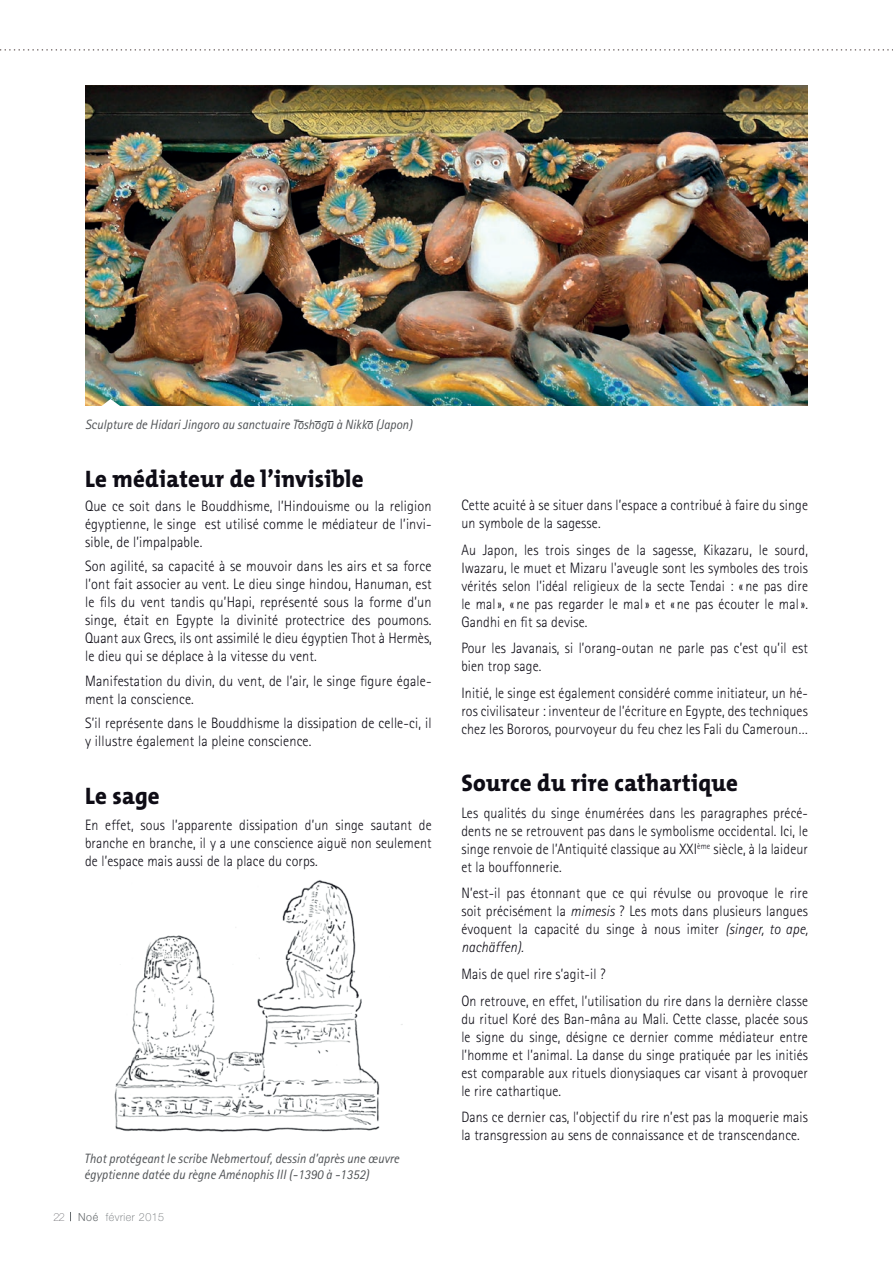
<style>
.page{position:relative;width:893px;height:1263px;background:#fff}
.page>*{position:absolute;margin:0;border:0;box-sizing:border-box;transform-origin:0 0}
.t1{font:800 24px "The Mix";letter-spacing:.015em;color:#0e0c15;scale:.95 1}
.t2{font:300 15px/18px "Rotis Sans Serif";letter-spacing:.01em;color:#0e0c15;text-align:justify;scale:.93 1}
.t3{font:300 15px/18px "Rotis Sans Serif";letter-spacing:.01em;color:#0e0c15;text-align:justify;scale:.95 1}
.t4{font:italic 13.5px/16.2px "Rotis Sans Serif";color:#505356;scale:.95 1}
.t5{font:100 11.25px "Helvetica Neue LT";letter-spacing:.05em;color:#666b6e;scale:.95 1}
.s1{font-weight:200;color:#0e0c15}
.s2{font-weight:300}
.s3{font-style:italic}
</style>
<div class="page">
<img style="left:114px;top:880px;width:288px;height:252px">
<img style="left:85px;top:85px;width:723px;height:320px">
<svg style="left:99px;top:399px;width:24px;height:7px"></svg>
<svg style="left:0;top:49px;width:893px;height:2px"></svg>
<p class="t4" style="left:85px;top:416px;width:346px">Sculpture de Hidari Jingoro au sanctuaire Toshogu à Nikko (Japon)</p>
<h1 class="t1" style="left:85px;top:458px;width:295px">Le médiateur de l’invisible</h1>
<p class="t3" style="left:85px;top:497px;width:366px">Que ce soit dans le Bouddhisme, l’Hindouisme ou la religion égyptienne, le singe est utilisé comme le médiateur de l’invi&shy;sible, de l’impalpable.</p>
<p class="t3" style="left:85px;top:557px;width:366px">Son agilité, sa capacité à se mouvoir dans les airs et sa force l’ont fait associer au vent. Le dieu singe hindou, Hanuman, est le fils du vent tandis qu’Hapi, représenté sous la forme d’un singe, était en Egypte la divinité protectrice des poumons.<br>Quant aux Grecs, ils ont assimilé le dieu égyptien Thot à Hermès, le dieu qui se déplace à la vitesse du vent.</p>
<p class="t3" style="left:85px;top:672px;width:366px">Manifestation du divin, du vent, de l’air, le singe figure égale&shy;ment la conscience.</p>
<p class="t3" style="left:85px;top:714px;width:366px">S’il représente dans le Bouddhisme la dissipation de celle-ci, il y illustre également la pleine conscience.</p>
<h1 class="t1" style="left:85px;top:775px;width:80px">Le sage</h1>
<p class="t2" style="left:85px;top:816px;width:374px">En effet, sous l’apparente dissipation d’un singe sautant de branche en branche, il y a une conscience aiguë non seulement de l’espace mais aussi de la place du corps.</p>
<p class="t4" style="left:84px;top:1150px;width:333px">Thot protégeant le scribe Nebmertouf, dessin d’après une œuvre égyptienne datée du règne Aménophis III (-1390 à -1352)</p>
<p class="t5" style="left:54px;top:1210px;width:118px"><span class="s1">22</span> <span class="s2">Noé</span> février 2015</p>
<p class="t2" style="left:461px;top:496px;width:374px">Cette acuité à se situer dans l’espace a contribué à faire du singe un symbole de la sagesse.</p>
<p class="t2" style="left:461px;top:541px;width:374px">Au Japon, les trois singes de la sagesse, Kikazaru, le sourd, Iwazaru, le muet et Mizaru l'aveugle sont les symboles des trois vérités selon l’idéal religieux de la secte Tendai : « ne pas dire le mal», « ne pas regarder le mal» et « ne pas écouter le mal».<br>Gandhi en fit sa devise.</p>
<p class="t2" style="left:461px;top:639px;width:374px">Pour les Javanais, si l’orang-outan ne parle pas c’est qu’il est bien trop sage.</p>
<p class="t2" style="left:461px;top:684px;width:374px">Initié, le singe est également considéré comme initiateur, un hé&shy;ros civilisateur : inventeur de l’écriture en Egypte, des techniques chez les Bororos, pourvoyeur du feu chez les Fali du Cameroun…</p>
<h1 class="t1" style="left:461px;top:763px;width:293px">Source du rire cathartique</h1>
<p class="t2" style="left:461px;top:804px;width:374px">Les qualités du singe énumérées dans les paragraphes précé&shy;dents ne se retrouvent pas dans le symbolisme occidental. Ici, le singe renvoie de l’Antiquité classique au XXI<sup>ème</sup> siècle, à la laideur et la bouffonnerie.</p>
<p class="t2" style="left:461px;top:884px;width:374px">N’est-il pas étonnant que ce qui révulse ou provoque le rire soit précisément la <span class="s3">mimesis</span> ? Les mots dans plusieurs langues évoquent la capacité du singe à nous imiter <span class="s3">(singer, to ape, nachäffen).</span></p>
<p class="t2" style="left:461px;top:961px;width:374px;line-height:26.5px">Mais de quel rire s’agit-il ?<br>On retrouve, en effet, l’utilisation du rire dans la dernière classe</p>
<p class="t2" style="left:461px;top:1009px;width:374px">du rituel Koré des Ban-mâna au Mali. Cette classe, placée sous le signe du singe, désigne ce dernier comme médiateur entre l’homme et l’animal. La danse du singe pratiquée par les initiés est comparable aux rituels dionysiaques car visant à provoquer le rire cathartique.</p>
<p class="t2" style="left:461px;top:1108px;width:374px">Dans ce dernier cas, l’objectif du rire n’est pas la moquerie mais la transgression au sens de connaissance et de transcendance.</p>
</div>
